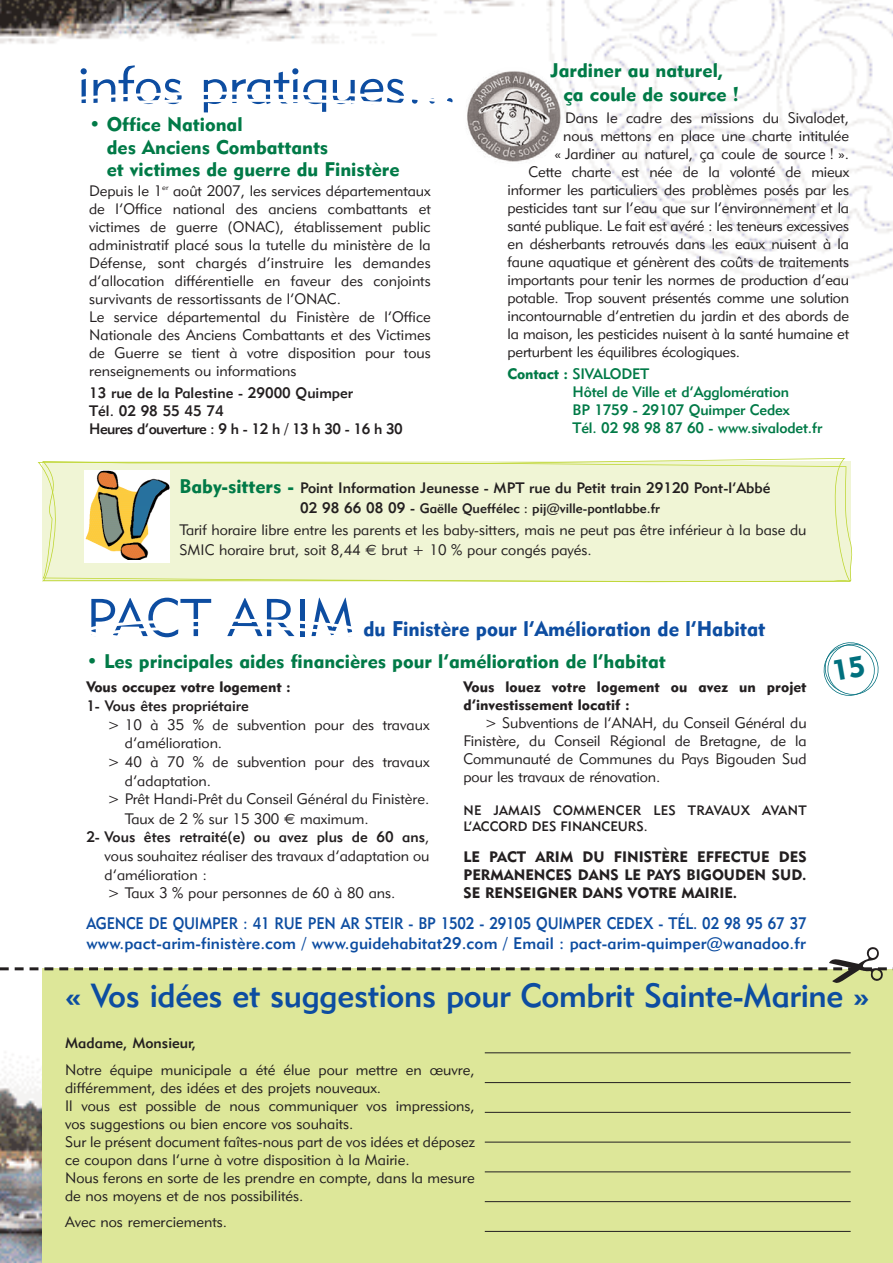
<style>
.page{position:relative;width:893px;height:1263px;background:#fff}
.page>*{position:absolute;margin:0;border:0;box-sizing:border-box;transform-origin:0 0}
.t1{font:52.5px "Geometric 415 BT Lite A";color:#0d4da1}
.t2{font:33px "Geometric 415 BT Medium A";letter-spacing:-.01em;color:#0d4da1}
.t3{font:21px "Geometric 415 BT Black A";color:#0d4da1;scale:.96 1}
.t4{font:19.5px/22.5px "Geometric 415 BT Black A";color:#017a47}
.t5{font:16.5px/19.8px "Geometric 415 BT Medium A";letter-spacing:.005em;color:#0d4da1;scale:.9 1}
.t6{font:15px/18px "Geometric 415 BT Lite A";color:#231f20}
.t7{font:15px/18px "Geometric 415 BT Medium A";color:#231f20}
.t8{font:15px/18px "Geometric 415 BT Black A";color:#231f20}
.t9{font:15px/18px "Geometric 415 BT Medium A";letter-spacing:-.01em;color:#017a47}
.t10{font:13.5px/16.2px "Geometric 415 BT Medium A";color:#231f20}
.s1{font-family:"Geometric 415 BT Black A"}
.s2{font-family:"Geometric 415 BT Black A";font-size:19.5px;color:#017a47}
.s3{font-size:15px}
.s4{font-family:"Euro Sans"}
.s5{font-family:"Geometric 415 BT Lite A"}
</style>
<div class="page">
<img style="left:0;top:0;width:892px;height:1263px">
<svg style="left:85px;top:619px;width:276px;height:31px"></svg>
<div style="left:85px;top:916px;width:723px;height:42px;background:#fff"></div>
<div style="left:42px;top:969px;width:850px;height:294px;background:#dde799"></div>
<hr style="left:485px;top:1053px;width:365px;height:1px;background:#231f20">
<hr style="left:485px;top:1082px;width:365px;height:1px;background:#231f20">
<hr style="left:485px;top:1112px;width:365px;height:1px;background:#231f20">
<hr style="left:485px;top:1142px;width:365px;height:1px;background:#231f20">
<hr style="left:485px;top:1172px;width:365px;height:1px;background:#231f20">
<hr style="left:485px;top:1201px;width:365px;height:1px;background:#231f20">
<hr style="left:485px;top:1231px;width:365px;height:1px;background:#231f20">
<img style="left:463px;top:67px;width:100px;height:100px;border-radius:50%">
<svg style="left:42px;top:92px;width:411px;height:31px"></svg>
<svg style="left:41px;top:458px;width:809px;height:4px"></svg>
<svg style="left:38px;top:462px;width:818px;height:126px;background:#ecf0cf"></svg>
<div style="left:808px;top:916px;width:84px;height:53px;background:#fff"></div>
<svg style="left:0;top:947px;width:893px;height:36px"></svg>
<svg style="left:821px;top:640px;width:59px;height:58px"></svg>
<h1 class="t1" style="left:78px;top:65px;width:382px">infos pratiques…</h1>
<h3 class="t4" style="left:107px;top:115px;width:294px;text-indent:-18px">• Office National<br>des Anciens Combattants<br>et victimes de guerre du Finistère</h3>
<p class="t6" style="left:89px;top:183px;width:343px">Depuis le 1<sup>er</sup> août 2007, les services départementaux de l’Office national des anciens combattants et victimes de guerre (ONAC), établissement public administratif placé sous la tutelle du ministère de la Défense, sont chargés d’instruire les demandes d’allocation différentielle en faveur des conjoints survivants de ressortissants de l’ONAC.<br>Le service départemental du Finistère de l’Office Nationale des Anciens Combattants et des Victimes de Guerre se tient à votre disposition pour tous renseignements ou informations</p>
<p class="t7" style="left:89px;top:385px;width:315px">13 rue de la Palestine - 29000 Quimper<br>Tél. 02 98 55 45 74<br>Heures d’ouverture : 9 h - 12 h / 13 h 30 - 16 h 30</p>
<h3 class="t4" style="left:563px;top:60px;width:177px;line-height:23.4px;text-indent:-13px">Jardiner au naturel, ça coule de source !</h3>
<p class="t6" style="left:565px;top:110px;width:285px">Dans le cadre des missions du Sivalodet,</p>
<p class="t6" style="left:563px;top:128px;width:287px">nous mettons en place une charte intitulée</p>
<p class="t6" style="left:554px;top:146px;width:296px">« Jardiner au naturel, ça coule de source ! ».</p>
<p class="t6" style="left:528px;top:164px;width:322px">Cette charte est née de la volonté de mieux</p>
<p class="t6" style="left:507px;top:182px;width:343px">informer les particuliers des problèmes posés par les</p>
<p class="t6" style="left:507px;top:200px;width:343px">pesticides tant sur l’eau que sur l’environnement et la</p>
<p class="t6" style="left:507px;top:218px;width:343px">santé publique. Le fait est avéré : les teneurs excessives</p>
<p class="t6" style="left:507px;top:236px;width:343px">en désherbants retrouvés dans les eaux nuisent à la</p>
<p class="t6" style="left:507px;top:254px;width:343px">faune aquatique et génèrent des coûts de traitements</p>
<p class="t6" style="left:507px;top:272px;width:343px">importants pour tenir les normes de production d’eau</p>
<p class="t6" style="left:507px;top:290px;width:343px">potable. Trop souvent présentés comme une solution</p>
<p class="t6" style="left:507px;top:308px;width:343px">incontournable d’entretien du jardin et des abords de</p>
<p class="t6" style="left:507px;top:326px;width:343px">la maison, les pesticides nuisent à la santé humaine et</p>
<p class="t6" style="left:507px;top:344px;width:234px">perturbent les équilibres écologiques.</p>
<p class="t9" style="left:572px;top:366px;width:251px;text-indent:-65px"><span class="s1">Contact :</span> SIVALODET<br>Hôtel de Ville et d’Agglomération<br>BP 1759 - 29107 Quimper Cedex<br>Tél. 02 98 98 87 60 - www.sivalodet.fr</p>
<p class="t7" style="left:179px;top:480px;width:592px"><span class="s2">Baby-sitters -</span> Point Information Jeunesse - MPT rue du Petit train 29120 Pont-l’Abbé</p>
<p class="t10" style="left:300px;top:502px;width:361px"><span class="s3">02 98 66 08 09 -</span> Gaëlle Queffélec : pij@ville-pontlabbe.fr</p>
<p class="t6" style="left:179px;top:522px;width:628px;line-height:19.2px">Tarif horaire libre entre les parents et les baby-sitters, mais ne peut pas être inférieur à la base du<br>SMIC horaire brut, soit 8,44 <span class="s4">€</span> brut + 10 % pour congés payés.</p>
<h1 class="t1" style="left:86px;top:598px;width:270px">PACT ARIM</h1>
<h3 class="t3" style="left:363px;top:621px;width:420px">du Finistère pour l’Amélioration de l’Habitat</h3>
<h3 class="t4" style="left:86px;top:651px;width:581px">• Les principales aides financières pour l’amélioration de l’habitat</h3>
<p class="t8" style="left:86px;top:679px;width:206px">Vous occupez votre logement :</p>
<p class="t7" style="left:86px;top:698px;width:164px">1- Vous êtes propriétaire</p>
<p class="t6" style="left:108px;top:717px;width:323px">&gt; 10 à 35 % de subvention pour des travaux</p>
<p class="t6" style="left:125px;top:735px;width:99px">d’amélioration.</p>
<p class="t6" style="left:108px;top:754px;width:323px">&gt; 40 à 70 % de subvention pour des travaux</p>
<p class="t6" style="left:125px;top:773px;width:88px">d’adaptation.</p>
<p class="t6" style="left:108px;top:792px;width:323px">&gt; Prêt Handi-Prêt du Conseil Général du Finistère.</p>
<p class="t6" style="left:125px;top:812px;width:245px">Taux de 2 % sur 15 300 <span class="s4">€</span> maximum.</p>
<p class="t7" style="left:86px;top:829px;width:344px">2- Vous êtes retraité(e) ou avez plus de 60 ans<span class="s5">,</span></p>
<p class="t6" style="left:105px;top:848px;width:326px;line-height:18.8px">vous souhaitez réaliser des travaux d’adaptation ou d’amélioration :<br>&gt; Taux 3 % pour personnes de 60 à 80 ans.</p>
<p class="t8" style="left:463px;top:679px;width:344px">Vous louez votre logement ou avez un projet d’investissement locatif :</p>
<p class="t6" style="left:463px;top:715px;width:344px;text-align:justify;text-indent:21px">&gt; Subventions de l’ANAH, du Conseil Général du Finistère, du Conseil Régional de Bretagne, de la Communauté de Communes du Pays Bigouden Sud pour les travaux de rénovation.</p>
<p class="t10" style="left:463px;top:803px;width:344px">NE JAMAIS COMMENCER LES TRAVAUX AVANT<br>L’ACCORD DES FINANCEURS.</p>
<p class="t8" style="left:463px;top:849px;width:344px;text-align:justify">LE PACT ARIM DU FINISTÈRE EFFECTUE DES PERMANENCES DANS LE PAYS BIGOUDEN SUD.<br>SE RENSEIGNER DANS VOTRE MAIRIE.</p>
<p class="t5" style="left:86px;top:915px;width:801px">AGENCE DE QUIMPER : 41 RUE PEN AR STEIR - BP 1502 - 29105 QUIMPER CEDEX - TÉL. 02 98 95 67 37 www.pact-arim-finistère.com / www.guidehabitat29.com / Email : pact-arim-quimper@wanadoo.fr</p>
<h2 class="t2" style="left:65px;top:983px;width:805px">« Vos idées et suggestions pour Combrit Sainte-Marine »</h2>
<p class="t7" style="left:65px;top:1035px;width:133px">Madame, Monsieur,</p>
<p class="t6" style="left:65px;top:1062px;width:411px">Notre équipe municipale a été élue pour mettre en œuvre, différemment, des idées et des projets nouveaux.<br>Il vous est possible de nous communiquer vos impressions, vos suggestions ou bien encore vos souhaits.<br>Sur le présent document faîtes-nous part de vos idées et déposez ce coupon dans l’urne à votre disposition à la Mairie.<br>Nous ferons en sorte de les prendre en compte, dans la mesure de nos moyens et de nos possibilités.</p>
<p class="t6" style="left:65px;top:1214px;width:163px">Avec nos remerciements.</p>
</div>
